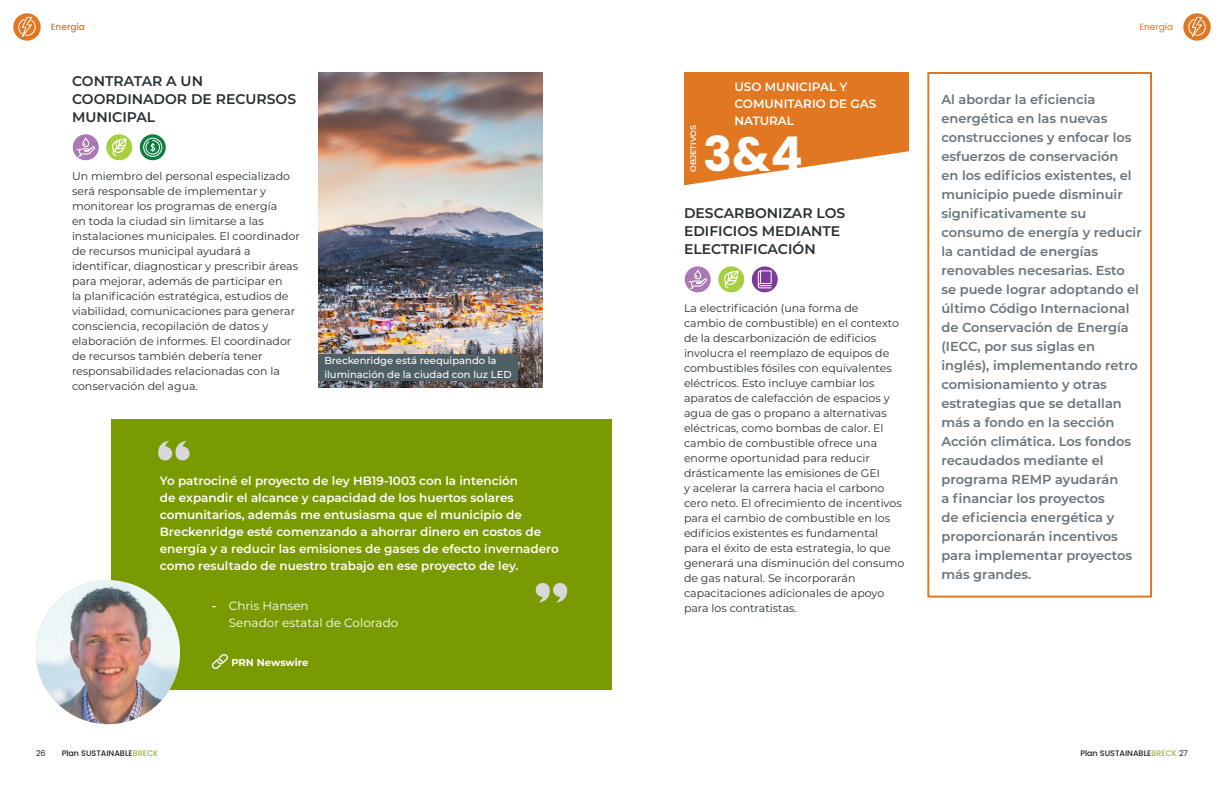
<style>
.page{position:relative;width:1224px;height:792px;background:#fff}
.page>*{position:absolute;margin:0;border:0;box-sizing:border-box;transform-origin:0 0}
.t1{font:700 48px "Poppins";color:#fff}
.target_actions{font:600 14px/18px "Montserrat";color:#272e32}
.Body_Intro{font:600 13px/19px "Montserrat";color:#6a747a}
.White_Quote_12_pt{font:600 12px/17px "Montserrat";color:#fff}
.Target_Title{font:600 12px/17px "Montserrat";color:#fff}
.White_Quote_12_pt-2{font:12px "Montserrat";color:#fff}
.Body{font:11px/15px "Montserrat";color:#272e32}
.t2{font:500 10px/14px "Montserrat";color:#fff}
.White_Quote_12_pt-3{font:700 10px "Montserrat";letter-spacing:-.01em;color:#fff}
.t3{font:500 9px "Poppins";color:#e17721}
.t4{font:9px "Poppins";color:#e17721}
.t5{font:500 8px "Poppins";color:#231f20}
.Target_Title-2{font:600 8px "Montserrat";color:#fff}
.t6{font:8px "Poppins";color:#231f20}
.s1{font-weight:600}
.s2{color:#98b841}
.s3{font-weight:400}
</style>
<div class="page">
<svg style="left:13px;top:13px;width:28px;height:28px"></svg>
<svg style="left:18px;top:16px;width:18px;height:25px"></svg>
<svg style="left:1183px;top:13px;width:28px;height:28px"></svg>
<svg style="left:1188px;top:16px;width:18px;height:25px"></svg>
<svg style="left:684px;top:266px;width:27px;height:27px"></svg>
<div style="left:684px;top:266px;width:28px;height:27px;border:1px solid #fff;border-radius:50%"></div>
<svg style="left:688px;top:269px;width:19px;height:21px"></svg>
<svg style="left:718px;top:266px;width:27px;height:27px"></svg>
<div style="left:718px;top:266px;width:27px;height:27px;border:1px solid #fff;border-radius:50%"></div>
<svg style="left:722px;top:269px;width:18px;height:20px"></svg>
<div style="left:751px;top:266px;width:27px;height:27px;background:#7c3c97;border-radius:50%"></div>
<div style="left:751px;top:266px;width:27px;height:27px;border:1px solid #fff;border-radius:50%"></div>
<svg style="left:757px;top:270px;width:15px;height:19px"></svg>
<svg style="left:684px;top:72px;width:225px;height:113px;background:#e58a41"></svg>
<svg style="left:72px;top:134px;width:27px;height:27px"></svg>
<div style="left:72px;top:134px;width:28px;height:27px;border:1px solid #fff;border-radius:50%"></div>
<svg style="left:76px;top:137px;width:19px;height:21px"></svg>
<svg style="left:106px;top:134px;width:27px;height:27px"></svg>
<div style="left:106px;top:134px;width:27px;height:27px;border:1px solid #fff;border-radius:50%"></div>
<svg style="left:110px;top:137px;width:18px;height:20px"></svg>
<svg style="left:139px;top:134px;width:27px;height:27px"></svg>
<div style="left:139px;top:134px;width:27px;height:27px;border:1px solid #fff;border-radius:50%"></div>
<div style="left:143px;top:138px;width:19px;height:19px;border:1px solid #fff;border-radius:50%"></div>
<svg style="left:145px;top:139px;width:16px;height:16px"></svg>
<div style="left:111px;top:419px;width:501px;height:271px;background:#7a9a01"></div>
<svg style="left:211px;top:653px;width:17px;height:17px"></svg>
<svg style="left:535px;top:582px;width:32px;height:21px"></svg>
<svg style="left:158px;top:441px;width:32px;height:20px"></svg>
<img style="left:36px;top:580px;width:144px;height:144px;border-radius:72px">
<div style="left:927px;top:72px;width:225px;height:526px;background:#fff;border:2px solid #e17721"></div>
<img style="left:318px;top:72px;width:225px;height:316px">
<div style="left:318px;top:354px;width:200px;height:26px;background:#4f5f66"></div>
<p class="t3" style="left:51px;top:22px;width:36px">Energía</p>
<p class="t4" style="left:1139px;top:22px;width:35px">Energía</p>
<p class="target_actions" style="left:72px;top:71px;width:226px">CONTRATAR A UN<br>COORDINADOR DE RECURSOS<br>MUNICIPAL</p>
<p class="Body" style="left:72px;top:168px;width:229px">Un miembro del personal especializado será responsable de implementar y monitorear los programas de energía<br>en toda la ciudad sin limitarse a las instalaciones municipales. El coordinador de recursos municipal ayudará a identificar, diagnosticar y prescribir áreas para mejorar, además de participar en<br>la planificación estratégica, estudios de viabilidad, comunicaciones para generar consciencia, recopilación de datos y elaboración de informes. El coordinador de recursos también debería tener responsabilidades relacionadas con la conservación del agua.</p>
<p class="t2" style="left:324px;top:353px;width:189px">Breckenridge está reequipando la iluminación de la ciudad con luz LED</p>
<p class="White_Quote_12_pt" style="left:160px;top:472px;width:401px">Yo patrociné el proyecto de ley HB19-1003 con la intención<br>de expandir el alcance y capacidad de los huertos solares comunitarios, además me entusiasma que el municipio de Breckenridge esté comenzando a ahorrar dinero en costos de energía y a reducir las emisiones de gases de efecto invernadero como resultado de nuestro trabajo en ese proyecto de ley.</p>
<p class="White_Quote_12_pt-2" style="left:212px;top:597px;width:98px"><span class="s1">-</span> Chris Hansen</p>
<p class="White_Quote_12_pt-2" style="left:229px;top:614px;width:171px">Senador estatal de Colorado</p>
<p class="White_Quote_12_pt-3" style="left:231px;top:655px;width:79px">PRN Newswire</p>
<p class="Target_Title" style="left:734px;top:78px;width:143px">USO MUNICIPAL Y<br>COMUNITARIO DE GAS<br>NATURAL</p>
<p class="Target_Title-2" style="left:688px;top:172px;width:49px;rotate:-90deg">OBJETIVOS</p>
<h2 class="t1" style="left:703px;top:126px;width:101px">3&amp;4</h2>
<p class="target_actions" style="left:684px;top:203px;width:163px">DESCARBONIZAR LOS<br>EDIFICIOS MEDIANTE<br>ELECTRIFICACIÓN</p>
<p class="Body" style="left:684px;top:300px;width:222px">La electrificación (una forma de<br>cambio de combustible) en el contexto de la descarbonización de edificios involucra el reemplazo de equipos de combustibles fósiles con equivalentes eléctricos. Esto incluye cambiar los aparatos de calefacción de espacios y agua de gas o propano a alternativas eléctricas, como bombas de calor. El cambio de combustible ofrece una enorme oportunidad para reducir drásticamente las emisiones de GEI<br>y acelerar la carrera hacia el carbono cero neto. El ofrecimiento de incentivos para el cambio de combustible en los edificios existentes es fundamental para el éxito de esta estrategia, lo que generará una disminución del consumo de gas natural. Se incorporarán capacitaciones adicionales de apoyo para los contratistas.</p>
<p class="Body_Intro" style="left:941px;top:89px;width:202px">Al abordar la eficiencia energética en las nuevas construcciones y enfocar los esfuerzos de conservación<br>en los edificios existentes, el municipio puede disminuir significativamente su consumo de energía y reducir la cantidad de energías renovables necesarias. Esto se puede lograr adoptando el último Código Internacional de Conservación de Energía (IECC, por sus siglas en inglés), implementando retro comisionamiento y otras estrategias que se detallan más a fondo en la sección<br>Acción climática. Los fondos recaudados mediante el programa REMP ayudarán<br>a financiar los proyectos<br>de eficiencia energética y proporcionarán incentivos para implementar proyectos más grandes.</p>
<p class="t6" style="left:36px;top:749px;width:11px">26</p>
<p class="t5" style="left:62px;top:749px;width:98px">Plan SUSTAINABLE<span class="s2">BRECK</span></p>
<p class="t5" style="left:1080px;top:749px;width:109px">Plan SUSTAINABLE<span class="s2">BRECK</span> <span class="s3">27</span></p>
</div>
